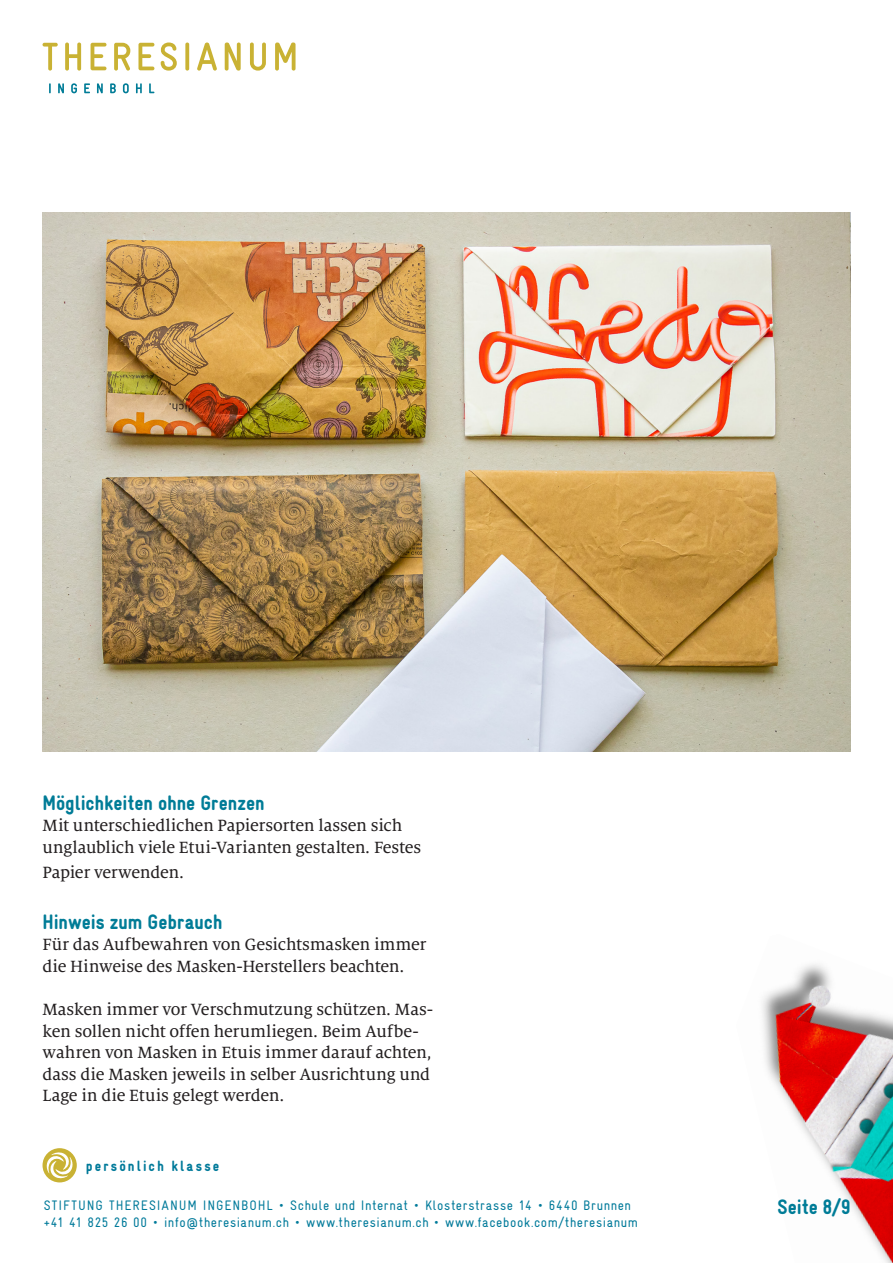
<style>
.page{position:relative;width:893px;height:1263px;background:#fff}
.page>*{position:absolute;margin:0;border:0;box-sizing:border-box;transform-origin:0 0}
.t1{font:900 21px "Gravur Condensed Pro";color:#007c97}
.t2{font:18px/21.6px "Milo Serif Pro Text";letter-spacing:-.01em;color:#231f20}
.t3{font:900 15px "Gravur Condensed Pro";letter-spacing:.14em;color:#007a9a}
.t4{font:13.8px/17.2px "Gravur Condensed Pro";letter-spacing:.045em;color:#007a9a}
</style>
<div class="page">
<svg style="left:43px;top:43px;width:15px;height:28px"></svg>
<svg style="left:65px;top:43px;width:16px;height:28px"></svg>
<svg style="left:91px;top:43px;width:16px;height:27px"></svg>
<svg style="left:114px;top:43px;width:16px;height:28px"></svg>
<svg style="left:138px;top:43px;width:16px;height:27px"></svg>
<svg style="left:161px;top:43px;width:16px;height:28px"></svg>
<svg style="left:185px;top:43px;width:4px;height:28px"></svg>
<svg style="left:197px;top:43px;width:20px;height:28px"></svg>
<svg style="left:225px;top:43px;width:16px;height:28px"></svg>
<svg style="left:250px;top:43px;width:16px;height:28px"></svg>
<svg style="left:275px;top:43px;width:21px;height:28px"></svg>
<svg style="left:49px;top:83px;width:2px;height:10px"></svg>
<svg style="left:58px;top:83px;width:6px;height:10px"></svg>
<svg style="left:71px;top:83px;width:6px;height:10px"></svg>
<svg style="left:84px;top:83px;width:6px;height:10px"></svg>
<svg style="left:97px;top:83px;width:6px;height:10px"></svg>
<svg style="left:110px;top:83px;width:6px;height:10px"></svg>
<svg style="left:123px;top:83px;width:6px;height:10px"></svg>
<svg style="left:136px;top:83px;width:6px;height:10px"></svg>
<svg style="left:149px;top:83px;width:5px;height:10px"></svg>
<svg style="left:43px;top:1148px;width:34px;height:34px"></svg>
<img style="left:762px;top:964px;width:131px;height:299px">
<img style="left:43px;top:213px;width:807px;height:538px">
<p class="t1" style="left:43px;top:791px;width:224px">Möglichkeiten ohne Grenzen</p>
<p class="t2" style="left:43px;top:815px;width:380px">Mit unterschiedlichen Papiersorten lassen sich unglaublich viele Etui-Varianten gestalten. Festes</p>
<p class="t2" style="left:43px;top:862px;width:143px">Papier verwenden.</p>
<p class="t1" style="left:43px;top:910px;width:181px">Hinweis zum Gebrauch</p>
<p class="t2" style="left:43px;top:934px;width:385px">Für das Aufbewahren von Gesichtsmasken immer die Hinweise des Masken-Herstellers beachten.</p>
<p class="t2" style="left:43px;top:998px;width:392px">Masken immer vor Verschmutzung schützen. Mas&shy;ken sollen nicht offen herumliegen. Beim Aufbe&shy;wahren von Masken in Etuis immer darauf achten, dass die Masken jeweils in selber Ausrichtung und Lage in die Etuis gelegt werden.</p>
<p class="t3" style="left:86px;top:1157px;width:135px">persönlich klasse</p>
<p class="t4" style="left:44px;top:1196px;width:596px">STIFTUNG THERESIANUM INGENBOHL • Schule und Internat • Klosterstrasse 14 • 6440 Brunnen +41 41 825 26 00 • info@theresianum.ch • www.theresianum.ch • www.facebook.com/theresianum</p>
<p class="t1" style="left:777px;top:1195px;width:75px">Seite 8/9</p>
</div>
